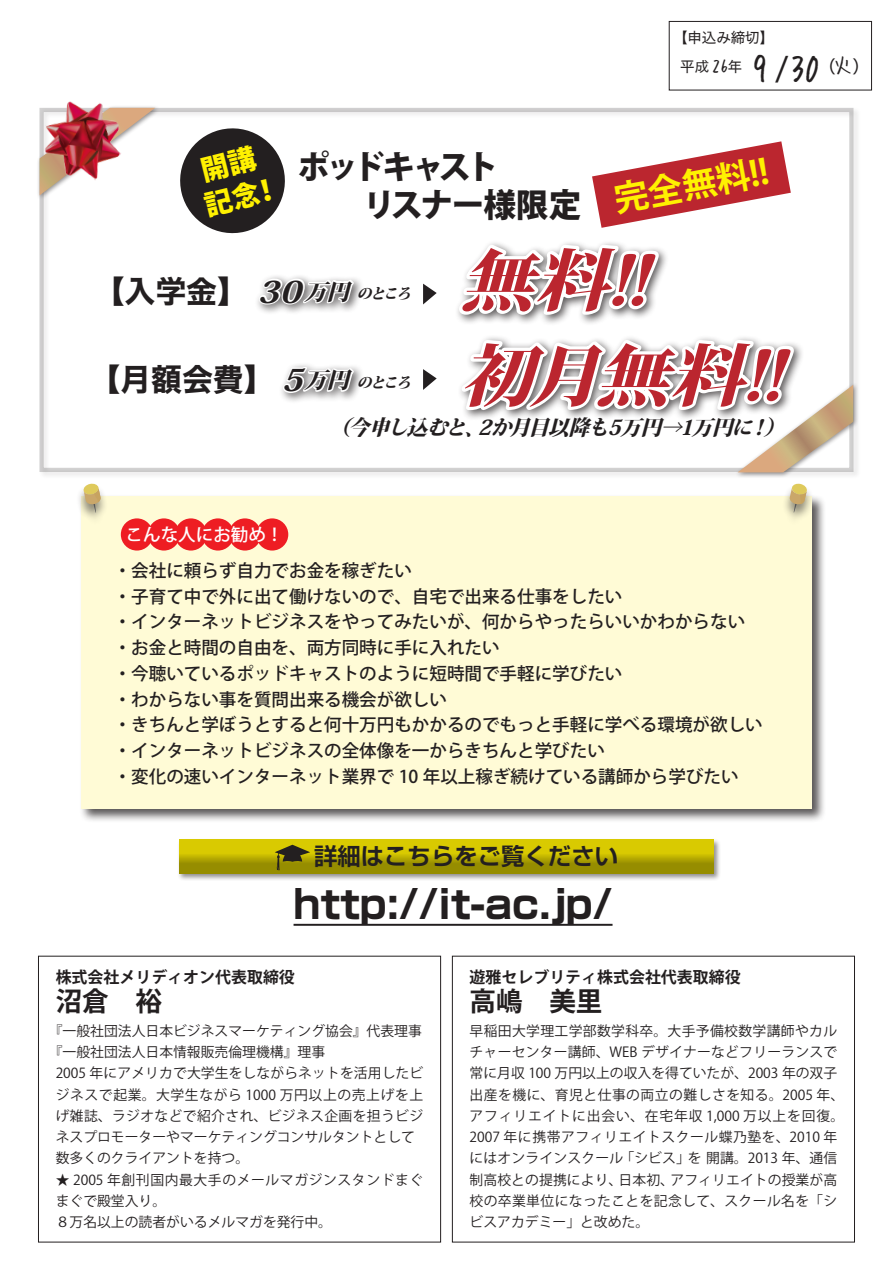
<style>
.page{position:relative;width:893px;height:1263px;background:#fff}
.page>*{position:absolute;margin:0;border:0;box-sizing:border-box;transform-origin:0 0}
.t1{font:italic 800 66.9px "Koz Min Pro";color:#bb262f;scale:1.1 1}
.t2{font:39.9px "Hui Font";color:#231f20}
.t3{font:700 39.3px "Shin Go Pro";color:#231f20}
.t4{font:700 34.65px "Koz Go Pro";color:#fff101}
.t5{font:800 32.7px "Koz Go Pro";letter-spacing:-.04em;color:#231f20}
.t6{font:800 32.7px "Koz Go Pro";letter-spacing:-.135em;color:#231f20}
.t7{font:30.9px "Hiragino Kaku W7 90 msp RKSJ H";color:#231f20}
.t8{font:28.95px "Hiragino Kaku W4 90 msp RKSJ H";color:#231f20}
.t9{font:700 26.55px "Koz Go Pro";color:#231f20}
.t10{font:700 23.4px "Shin Go Pro De";color:#231f20}
.t11{font:italic 800 22.5px "Koz Min Pro";color:#231f20}
.t12{font:22.35px "Hui Font";color:#231f20}
.t13{font:italic 800 20.85px "Koz Min Pro";color:#231f20}
.t14{font:19.2px "Hui Font";color:#231f20}
.t15{font:500 17.55px "Koz Go Pro";color:#231f20}
.t16{font:500 17.55px "Koz Go Pro";color:#fff}
.t17{font:17.4px "Hiragino Kaku W4 90 msp RKSJ H";color:#231f20}
.t18{font:700 15.9px "Koz Go Pro";color:#231f20}
.t19{font:italic 800 15px "Koz Min Pro";color:#231f20}
.t20{font:14.4px "Hiragino Kaku W4 90 msp RKSJ H";color:#231f20}
.t21{font:13.8px/21.3px "Koz Go Pro";letter-spacing:.005em;color:#231f20;text-align:justify}
.t22{font:13.8px/21.3px "Koz Go Pro";letter-spacing:.025em;color:#231f20}
.t23{font:13.8px/21.3px "Koz Go Pro";letter-spacing:.04em;color:#231f20}
.t24{font:13.8px "Koz Go Pro";letter-spacing:.035em;color:#231f20}
.t25{font:13.8px "Koz Go Pro";letter-spacing:.06em;color:#231f20}
.s1{font-family:"Koz Min Pro";font-weight:800;font-style:italic;font-size:30.15px}
</style>
<div class="page">
<div style="left:177px;top:838px;width:545px;height:43px;background:#231f20;opacity:.5"></div>
<svg style="left:179px;top:840px;width:535px;height:33px;background:#beb100"></svg>
<hr style="left:294px;top:924px;width:318px;height:2px;background:#231f20">
<div style="left:452px;top:956px;width:403px;height:286px;border:1px solid #231f20"></div>
<div style="left:669px;top:21px;width:203px;height:69px;border:1px solid #231f20"></div>
<div style="left:454px;top:240px;width:215px;height:86px;background:#231f20;opacity:.75"></div>
<svg style="left:454px;top:240px;width:210px;height:78px"></svg>
<div style="left:254px;top:274px;width:110px;height:41px;background:#231f20;opacity:.75"></div>
<svg style="left:256px;top:277px;width:102px;height:29px"></svg>
<div style="left:278px;top:362px;width:86px;height:42px;background:#231f20;opacity:.75"></div>
<svg style="left:280px;top:365px;width:78px;height:29px"></svg>
<svg style="left:423px;top:284px;width:14px;height:20px"></svg>
<svg style="left:423px;top:369px;width:14px;height:21px"></svg>
<div style="left:37px;top:105px;width:124px;height:96px;background:#231f20;opacity:.5"></div>
<svg style="left:40px;top:108px;width:115px;height:87px"></svg>
<div style="left:735px;top:382px;width:124px;height:96px;background:#231f20;opacity:.5"></div>
<svg style="left:449px;top:335px;width:404px;height:137px"></svg>
<img style="left:40px;top:101px;width:86px;height:82px">
<div style="left:79px;top:494px;width:747px;height:329px;background:#231f20;opacity:.75"></div>
<div style="left:81px;top:497px;width:731px;height:312px;background:#fffbd6"></div>
<div style="left:782px;top:484px;width:32px;height:44px;background:#231f20;opacity:.5"></div>
<svg style="left:789px;top:483px;width:18px;height:29px"></svg>
<div style="left:76px;top:484px;width:32px;height:44px;background:#231f20;opacity:.5"></div>
<svg style="left:83px;top:483px;width:18px;height:30px"></svg>
<div style="left:121px;top:518px;width:32px;height:32px;background:#ee1d23;border-radius:50%"></div>
<div style="left:148px;top:518px;width:32px;height:32px;background:#ee1d23;border-radius:50%"></div>
<div style="left:175px;top:518px;width:32px;height:32px;background:#ee1d23;border-radius:50%"></div>
<div style="left:202px;top:518px;width:32px;height:32px;background:#ee1d23;border-radius:50%"></div>
<div style="left:229px;top:518px;width:32px;height:32px;background:#ee1d23;border-radius:50%"></div>
<div style="left:256px;top:518px;width:32px;height:32px;background:#ee1d23;border-radius:50%"></div>
<svg style="left:592px;top:141px;width:199px;height:87px"></svg>
<svg style="left:52px;top:845px;width:374px;height:112px"></svg>
<svg style="left:180px;top:128px;width:105px;height:106px"></svg>
<p class="t20" style="left:673px;top:30px;width:103px">【申込み締切【</p>
<p class="t2" style="left:729px;top:40px;width:94px">9<sup>　</sup> 30</p>
<p class="t8" style="left:775px;top:52px;width:16px">/</p>
<p class="t14" style="left:711px;top:53px;width:19px">26</p>
<p class="t20" style="left:680px;top:59px;width:64px">平成　年</p>
<p class="t12" style="left:832px;top:51px;width:24px">火</p>
<p class="t17" style="left:818px;top:58px;width:19px">)</p>
<p class="t17" style="left:852px;top:58px;width:19px">(</p>
<p class="t6" style="left:297px;top:146px;width:203px">ポッドキャスト</p>
<p class="t4" style="left:610px;top:178px;width:158px;rotate:-11deg">完全無料 !!</p>
<p class="t5" style="left:297px;top:184px;width:286px">　　リスナー様限定</p>
<p class="t7" style="left:94px;top:275px;width:220px">【入学金【 <span class="s1">30</span></p>
<p class="t11" style="left:304px;top:275px;width:55px">万円</p>
<p class="t19" style="left:357px;top:283px;width:62px">のところ</p>
<p class="t1" style="left:460px;top:231px;width:159px">無料</p>
<p class="t1" style="left:606px;top:231px;width:61px">!!</p>
<p class="t1" style="left:460px;top:326px;width:282px">初月無料</p>
<p class="t13" style="left:661px;top:412px;width:133px">→ 万円に (</p>
<p class="t1" style="left:741px;top:326px;width:61px">!!</p>
<p class="t7" style="left:89px;top:364px;width:226px">【月額会費【 <span class="s1">5</span></p>
<p class="t11" style="left:304px;top:363px;width:55px">万円</p>
<p class="t19" style="left:357px;top:371px;width:62px">のところ</p>
<p class="t13" style="left:349px;top:412px;width:152px">今申し込むと 2</p>
<p class="t13" style="left:330px;top:412px;width:30px">（</p>
<p class="t13" style="left:464px;top:412px;width:207px">、か月目以降も万円</p>
<p class="t13" style="left:748px;top:412px;width:30px">!</p>
<p class="t13" style="left:607px;top:412px;width:23px">5</p>
<p class="t13" style="left:680px;top:412px;width:23px">1</p>
<p class="t16" style="left:126px;top:523px;width:159px">こんな人にお勧め!</p>
<p class="t15" style="left:114px;top:559px;width:300px">・会社に頼らず自力でお金を稼ぎたい</p>
<p class="t15" style="left:114px;top:585px;width:510px">・子育て中で外に出て働けないので、自宅で出来る仕事をしたい</p>
<p class="t15" style="left:114px;top:611px;width:633px">・インターネットビジネスをやってみたいが、何からやったらいいかわからない</p>
<p class="t15" style="left:114px;top:636px;width:387px">・お金と時間の自由を、両方同時に手に入れたい</p>
<p class="t15" style="left:114px;top:662px;width:510px">・今聴いているポッドキャストのように短時間で手軽に学びたい</p>
<p class="t15" style="left:114px;top:688px;width:335px">・わからない事を質問出来る機会が欲しい</p>
<p class="t15" style="left:114px;top:714px;width:650px">・きちんと学ぼうとすると何十万円もかかるのでもっと手軽に学べる環境が欲しい</p>
<p class="t15" style="left:114px;top:739px;width:493px">・インターネットビジネスの全体像を一からきちんと学びたい</p>
<p class="t15" style="left:114px;top:765px;width:626px">・変化の速いインターネット業界で 10 年以上稼ぎ続けている講師から学びたい</p>
<p class="t10" style="left:314px;top:837px;width:306px">詳細はこちらをご覧ください</p>
<p class="t3" style="left:294px;top:873px;width:320px">http://it-ac.jp/</p>
<p class="t18" style="left:56px;top:967px;width:241px">株式会社メリディオン代表取締役</p>
<p class="t9" style="left:56px;top:984px;width:108px">沼倉　裕</p>
<p class="t21" style="left:49px;top:1020px;width:375px">『一般社団法人日本ビジネスマーケティング協会』代表理事</p>
<p class="t21" style="left:49px;top:1042px;width:278px">『一般社団法人日本情報販売倫理機構』理事</p>
<p class="t21" style="left:56px;top:1063px;width:369px">2005 年にアメリカで大学生をしながらネットを活用したビジネスで起業。大学生ながら 1000 万円以上の売上げを上げ雑誌、ラジオなどで紹介され、ビジネス企画を担うビジネスプロモーターやマーケティングコンサルタントとして</p>
<p class="t21" style="left:56px;top:1148px;width:195px">数多くのクライアントを持つ。</p>
<p class="t23" style="left:56px;top:1169px;width:369px">★ 2005 年創刊国内最大手のメールマガジンスタンドまぐまぐで殿堂入り。</p>
<p class="t21" style="left:56px;top:1212px;width:278px">８万名以上の読者がいるメルマガを発行中。</p>
<p class="t18" style="left:470px;top:967px;width:273px">遊雅セレブリティ株式会社代表取締役</p>
<p class="t9" style="left:470px;top:984px;width:134px">高嶋　美里</p>
<p class="t22" style="left:470px;top:1020px;width:369px">早稲田大学理工学部数学科卒。大手予備校数学講師やカル</p>
<p class="t21" style="left:470px;top:1042px;width:369px">チャーセンター講師、WEB デザイナーなどフリーランスで</p>
<p class="t21" style="left:470px;top:1063px;width:369px">常に月収 100 万円以上の収入を得ていたが、2003 年の双子</p>
<p class="t24" style="left:470px;top:1085px;width:376px">出産を機に、育児と仕事の両立の難しさを知る。2005 年、</p>
<p class="t25" style="left:470px;top:1107px;width:376px">アフィリエイトに出会い、在宅年収 1,000 万以上を回復。</p>
<p class="t23" style="left:470px;top:1127px;width:369px">2007 年に携帯アフィリエイトスクール蝶乃塾を、2010 年</p>
<p class="t21" style="left:688px;top:1148px;width:151px">を開講。2013 年、通信</p>
<p class="t21" style="left:620px;top:1148px;width:71px">「シビス」</p>
<p class="t21" style="left:470px;top:1148px;width:155px">にはオンラインスクール</p>
<p class="t21" style="left:670px;top:1169px;width:168px">アフィリエイトの授業が高</p>
<p class="t22" style="left:470px;top:1169px;width:369px">制高校との提携により、<br>校の卒業単位になったことを記念して、スクール名を「シビスアカデミー」と改めた。</p>
<p class="t21" style="left:619px;top:1169px;width:57px">日本初、</p>
</div>
